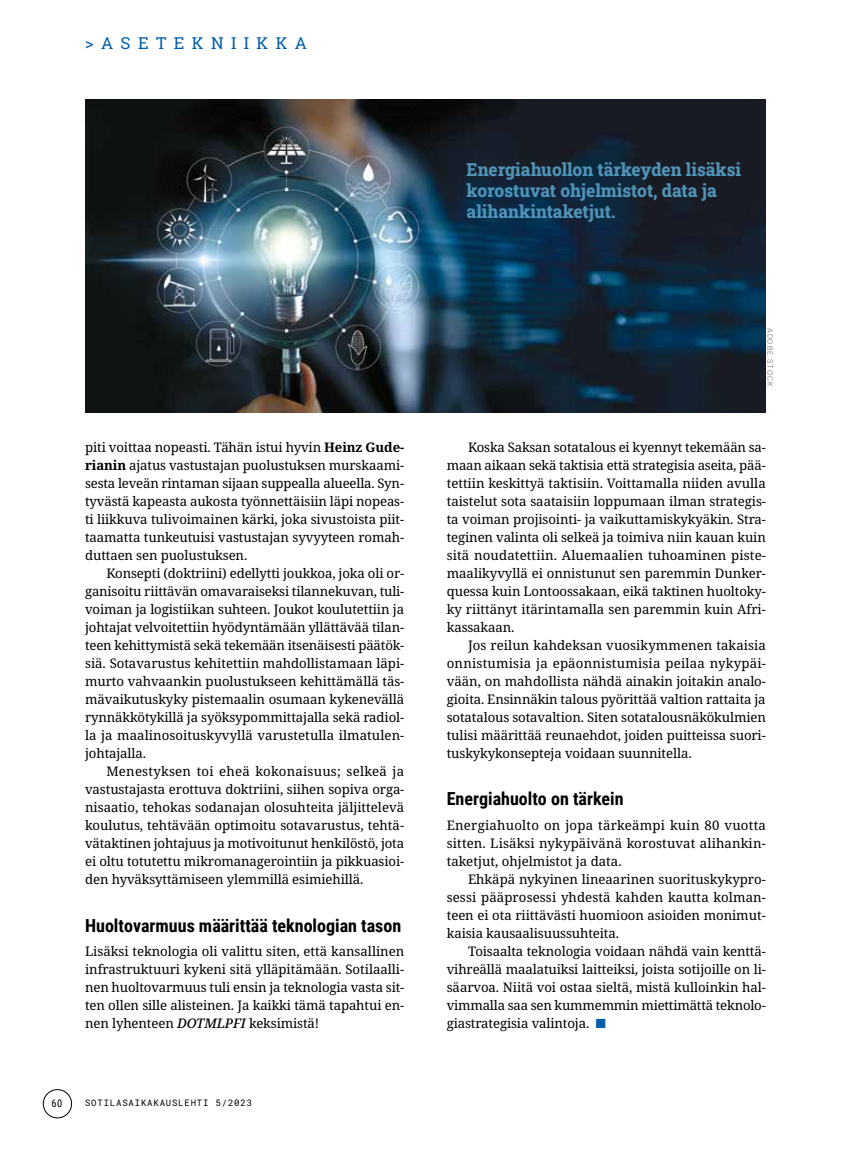
<style>
.page{position:relative;width:851px;height:1149px;background:#fff}
.page>*{position:absolute;margin:0;border:0;box-sizing:border-box;transform-origin:0 0}
.t1{font:800 18px/21px "Roboto Slab";color:#5093b7;scale:.96 1}
.t2{font:700 18px "Roboto Condensed";color:#000}
.t3{font:16.5px "Roboto Slab";letter-spacing:.45em;color:#005da9}
.t4{font:13.2px/18px "Noto Serif";letter-spacing:-.01em;color:#000;text-align:justify}
.t5{font:10.5px "Roboto Condensed";color:#000}
.t6{font:9px "Roboto Mono";letter-spacing:.09em;color:#000}
.t7{font:300 7.5px "Roboto";letter-spacing:.135em;color:#646363}
.s1{font-weight:700}
.s2{font-weight:500;font-style:italic}
.s3{color:#005da9}
</style>
<div class="page">
<img style="left:85px;top:100px;width:680px;height:312px">
<div style="left:43px;top:1088px;width:29px;height:29px;border:1px solid #000;border-radius:50%"></div>
<p class="t3" style="left:85px;top:31px;width:223px">&gt;ASETEKNIIKKA</p>
<p class="t4" style="left:85px;top:438px;width:320px">piti voittaa nopeasti. Tähän istui hyvin <span class="s1">Heinz Gude&shy;rianin</span> ajatus vastustajan puolustuksen murskaami&shy;sesta leveän rintaman sijaan suppealla alueella. Syn&shy;tyvästä kapeasta aukosta työnnettäisiin läpi nopeas&shy;ti liikkuva tulivoimainen kärki, joka sivustoista piit&shy;taamatta tunkeutuisi vastustajan syvyyteen romah&shy;duttaen sen puolustuksen.</p>
<p class="t4" style="left:85px;top:564px;width:321px;text-indent:21px">Konsepti (doktriini) edellytti joukkoa, joka oli or&shy;ganisoitu riittävän omavaraiseksi tilannekuvan, tuli&shy;voiman ja logistiikan suhteen. Joukot koulutettiin ja johtajat velvoitettiin hyödyntämään yllättävää tilan&shy;teen kehittymistä sekä tekemään itsenäisesti päätök&shy;siä. Sotavarustus kehitettiin mahdollistamaan läpi&shy;murto vahvaankin puolustukseen kehittämällä täs&shy;mävaikutuskyky pistemaalin osumaan kykenevällä rynnäkkötykillä ja syöksypommittajalla sekä radiol&shy;la ja maalinosoituskyvyllä varustetulla ilmatulen&shy;johtajalla.</p>
<p class="t4" style="left:85px;top:762px;width:320px;text-indent:21px">Menestyksen toi eheä kokonaisuus; selkeä ja vastustajasta erottuva doktriini, siihen sopiva orga&shy;nisaatio, tehokas sodanajan olosuhteita jäljittelevä koulutus, tehtävään optimoitu sotavarustus, tehtä&shy;vätaktinen johtajuus ja motivoitunut henkilöstö, jota ei oltu totutettu mikromanagerointiin ja pikkuasioi&shy;den hyväksyttämiseen ylemmillä esimiehillä.</p>
<h1 class="t2" style="left:85px;top:912px;width:317px">Huoltovarmuus määrittää teknologian tason</h1>
<p class="t4" style="left:85px;top:942px;width:320px">Lisäksi teknologia oli valittu siten, että kansallinen infrastruktuuri kykeni sitä ylläpitämään. Sotilaalli&shy;nen huoltovarmuus tuli ensin ja teknologia vasta sit&shy;ten ollen sille alisteinen. Ja kaikki tämä tapahtui en&shy;nen lyhenteen <span class="s2">DOTMLPFI</span> keksimistä!</p>
<p class="t5" style="left:52px;top:1095px;width:12px">60</p>
<p class="t6" style="left:85px;top:1096px;width:168px">SOTILASAIKAKAUSLEHTI 5/2023</p>
<h1 class="t1" style="left:466px;top:159px;width:287px">Energiahuollon tärkeyden lisäksi korostuvat ohjelmistot, data ja alihankintaketjut.</h1>
<p class="t7" style="left:775px;top:328px;width:60px;rotate:90deg">ADOBE STOCK</p>
<p class="t4" style="left:446px;top:438px;width:320px;text-indent:21px">Koska Saksan sotatalous ei kyennyt tekemään sa&shy;maan aikaan sekä taktisia että strategisia aseita, pää&shy;tettiin keskittyä taktisiin. Voittamalla niiden avulla taistelut sota saataisiin loppumaan ilman strategis&shy;ta voiman projisointi- ja vaikuttamiskykyäkin. Stra&shy;teginen valinta oli selkeä ja toimiva niin kauan kuin sitä noudatettiin. Aluemaalien tuhoaminen piste&shy;maalikyvyllä ei onnistunut sen paremmin Dunker&shy;quessa kuin Lontoossakaan, eikä taktinen huoltoky&shy;ky riittänyt itärintamalla sen paremmin kuin Afri&shy;kassakaan.</p>
<p class="t4" style="left:446px;top:636px;width:321px;text-indent:21px">Jos reilun kahdeksan vuosikymmenen takaisia onnistumisia ja epäonnistumisia peilaa nykypäi&shy;vään, on mahdollista nähdä ainakin joitakin analo&shy;gioita. Ensinnäkin talous pyörittää valtion rattaita ja sotatalous sotavaltion. Siten sotatalousnäkökulmien tulisi määrittää reunaehdot, joiden puitteissa suori&shy;tuskykykonsepteja voidaan suunnitella.</p>
<h1 class="t2" style="left:446px;top:786px;width:178px">Energiahuolto on tärkein</h1>
<p class="t4" style="left:446px;top:816px;width:321px">Energiahuolto on jopa tärkeämpi kuin 80 vuotta sitten. Lisäksi nykypäivänä korostuvat alihankin&shy;taketjut, ohjelmistot ja data.</p>
<p class="t4" style="left:446px;top:870px;width:320px;text-indent:21px">Ehkäpä nykyinen lineaarinen suorituskykypro&shy;sessi pääprosessi yhdestä kahden kautta kolman&shy;teen ei ota riittävästi huomioon asioiden monimut&shy;kaisia kausaalisuussuhteita.</p>
<p class="t4" style="left:446px;top:942px;width:320px;text-indent:21px">Toisaalta teknologia voidaan nähdä vain kenttä&shy;vihreällä maalatuiksi laitteiksi, joista sotijoille on li&shy;säarvoa. Niitä voi ostaa sieltä, mistä kulloinkin hal&shy;vimmalla saa sen kummemmin miettimättä teknolo&shy;giastrategisia valintoja. <span class="s3">■</span></p>
</div>
